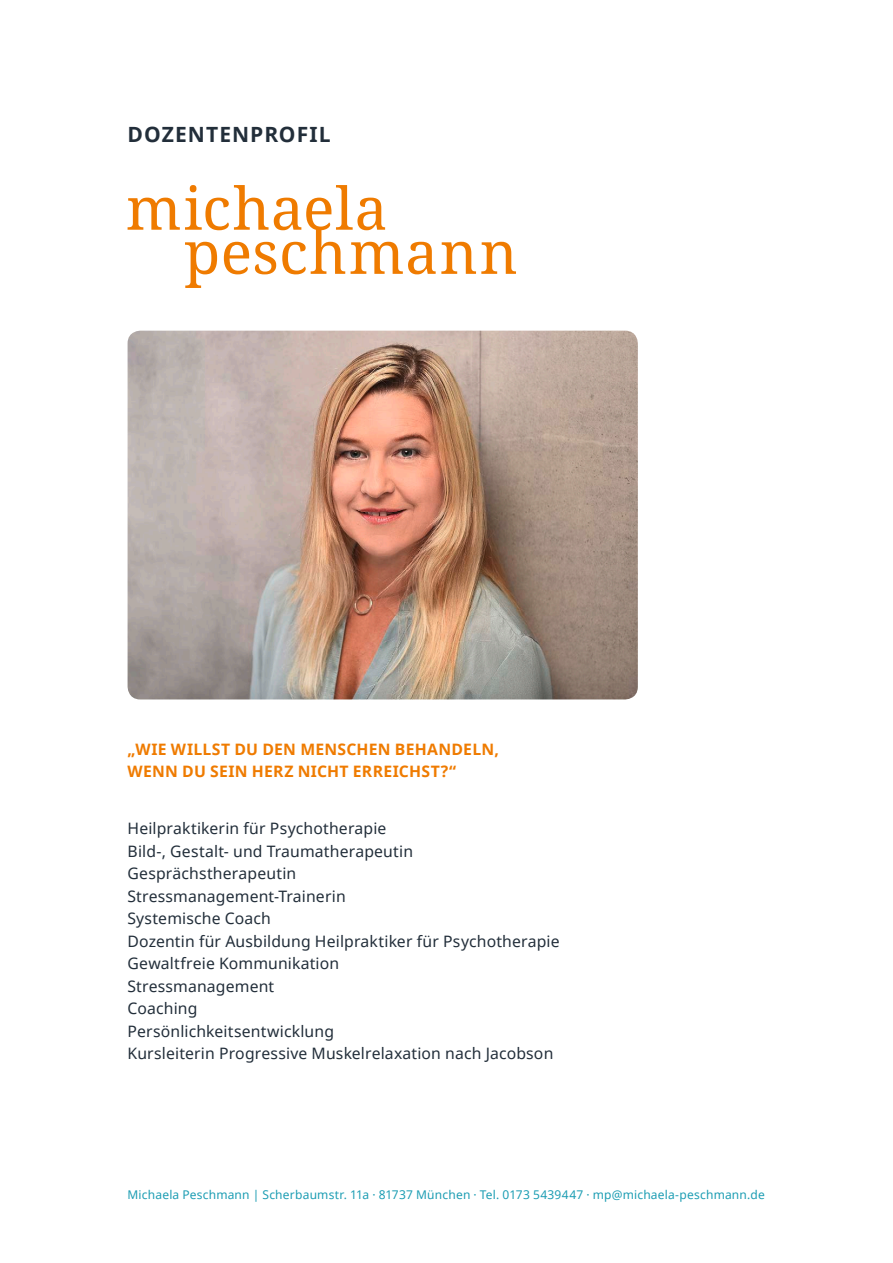
<style>
.page{position:relative;width:893px;height:1263px;background:#fff}
.page>*{position:absolute;margin:0;border:0;box-sizing:border-box;transform-origin:0 0}
.t1{font:700 21px "Noto Sans";letter-spacing:.055em;color:#222e3a}
.t2{font:15.75px/22.5px "Noto Sans";letter-spacing:.01em;color:#222e3a}
.t3{font:700 15.75px/22.5px "Noto Sans";letter-spacing:.015em;color:#ef7b00}
.t4{font:12px "Noto Sans";letter-spacing:.015em;color:#1c9db3}
</style>
<div class="page">
<svg style="left:128px;top:185px;width:388px;height:103px"></svg>
<img style="left:128px;top:331px;width:510px;height:368px">
<h1 class="t1" style="left:128px;top:120px;width:205px">DOZENTENPROFIL</h1>
<p class="t3" style="left:128px;top:737px;width:373px">„WIE WILLST DU DEN MENSCHEN BEHANDELN,<br>WENN DU SEIN HERZ NICHT ERREICHST?“</p>
<p class="t2" style="left:128px;top:817px;width:434px">Heilpraktikerin für Psychotherapie<br>Bild-, Gestalt- und Traumatherapeutin<br>Gesprächstherapeutin<br>Stressmanagement-Trainerin<br>Systemische Coach<br>Dozentin für Ausbildung Heilpraktiker für Psychotherapie<br>Gewaltfreie Kommunikation<br>Stressmanagement<br>Coaching<br>Persönlichkeitsentwicklung<br>Kursleiterin Progressive Muskelrelaxation nach Jacobson</p>
<p class="t4" style="left:128px;top:1186px;width:639px">Michaela Peschmann | Scherbaumstr. 11a · 81737 München · Tel. 0173 5439447 · mp@michaela-peschmann.de</p>
</div>
